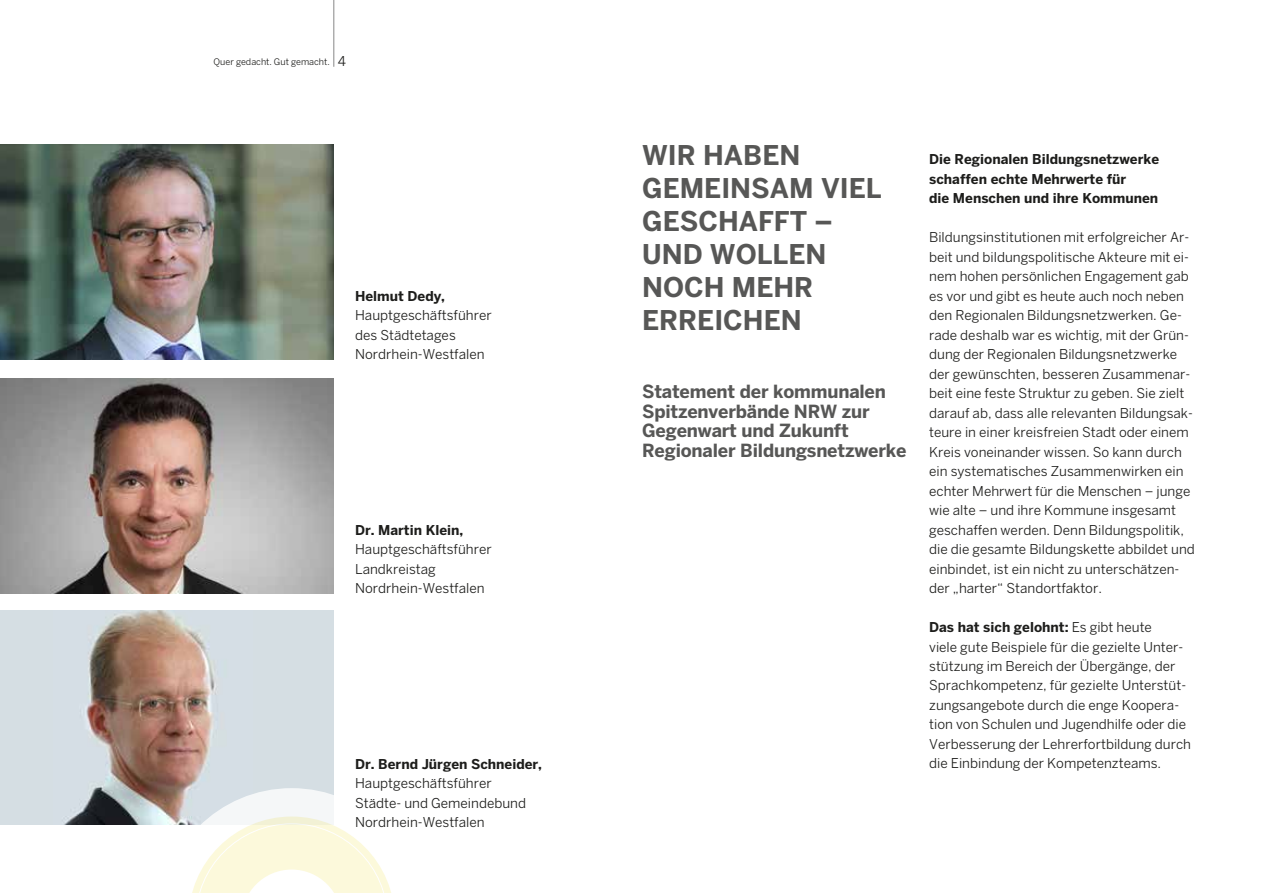
<style>
.page{position:relative;width:1263px;height:893px;background:#fff}
.page>*{position:absolute;margin:0;border:0;box-sizing:border-box;transform-origin:0 0}
.t1{font:700 27px/33px "Benton Sans";color:#575756}
.t2{font:700 18px/19.5px "Benton Sans";letter-spacing:-.01em;color:#575756}
.t3{font:13.5px/19.5px "Benton Sans";color:#1d1d1b}
.t4{font:700 13.5px/19.5px "Benton Sans";color:#1d1d1b}
.t5{font:9px "Benton Sans";color:#1d1d1b}
.s1{font-size:13.5px}
.s2{font-weight:700}
</style>
<div class="page">
<hr style="left:333px;top:0;width:1px;height:67px;background:#878787">
<div style="left:0;top:610px;width:334px;height:215px;background:#d5dee3"></div>
<img style="left:64px;top:610px;width:153px;height:215px">
<img style="left:0;top:145px;width:334px;height:214px">
<img style="left:0;top:378px;width:334px;height:215px">
<svg style="left:160px;top:788px;width:231px;height:105px"></svg>
<p class="t5" style="left:214px;top:56px;width:134px">Quer gedacht. Gut gemacht. <span class="s1">4</span></p>
<p class="t4" style="left:355px;top:286px;width:92px">Helmut Dedy,</p>
<p class="t3" style="left:355px;top:305px;width:138px">Hauptgeschäftsführer des Städtetages<br>Nordrhein-Westfalen</p>
<p class="t4" style="left:355px;top:520px;width:110px">Dr. Martin Klein,</p>
<p class="t3" style="left:355px;top:539px;width:138px">Hauptgeschäftsführer<br>Landkreistag<br>Nordrhein-Westfalen</p>
<p class="t4" style="left:355px;top:754px;width:189px">Dr. Bernd Jürgen Schneider,</p>
<p class="t3" style="left:355px;top:773px;width:172px">Hauptgeschäftsführer<br>Städte- und Gemeindebund<br>Nordrhein-Westfalen</p>
<h1 class="t1" style="left:642px;top:138px;width:241px">WIR HABEN<br>GEMEINSAM VIEL<br>GESCHAFFT –<br>UND WOLLEN<br>NOCH MEHR<br>ERREICHEN</h1>
<h2 class="t2" style="left:642px;top:382px;width:266px">Statement der kommunalen<br>Spitzenverbände NRW zur<br>Gegenwart und Zukunft<br>Regionaler Bildungsnetzwerke</h2>
<p class="t4" style="left:929px;top:149px;width:231px">Die Regionalen Bildungsnetzwerke schaffen echte Mehrwerte für<br>die Menschen und ihre Kommunen</p>
<p class="t3" style="left:929px;top:227px;width:267px">Bildungsinstitutionen mit erfolgreicher Ar&shy;beit und bildungspolitische Akteure mit ei&shy;nem hohen persönlichen Engagement gab es vor und gibt es heute auch noch neben den Regionalen Bildungsnetzwerken. Ge&shy;rade deshalb war es wichtig, mit der Grün&shy;dung der Regionalen Bildungsnetzwerke der gewünschten, besseren Zusammenar&shy;beit eine feste Struktur zu geben. Sie zielt darauf ab, dass alle relevanten Bildungsak&shy;teure in einer kreisfreien Stadt oder einem Kreis voneinander wissen. So kann durch ein systematisches Zusammenwirken ein echter Mehrwert für die Menschen – junge wie alte – und ihre Kommune insgesamt geschaffen werden. Denn Bildungspolitik, die die gesamte Bildungskette abbildet und einbindet, ist ein nicht zu unterschätzen&shy;der „harter“ Standortfaktor.</p>
<p class="t3" style="left:929px;top:617px;width:263px"><span class="s2">Das hat sich gelohnt:</span> Es gibt heute<br>viele gute Beispiele für die gezielte Unter&shy;stützung im Bereich der Übergänge, der Sprachkompetenz, für gezielte Unterstüt&shy;zungsangebote durch die enge Koopera&shy;tion von Schulen und Jugendhilfe oder die Verbesserung der Lehrerfortbildung durch die Einbindung der Kompetenzteams.</p>
</div>
